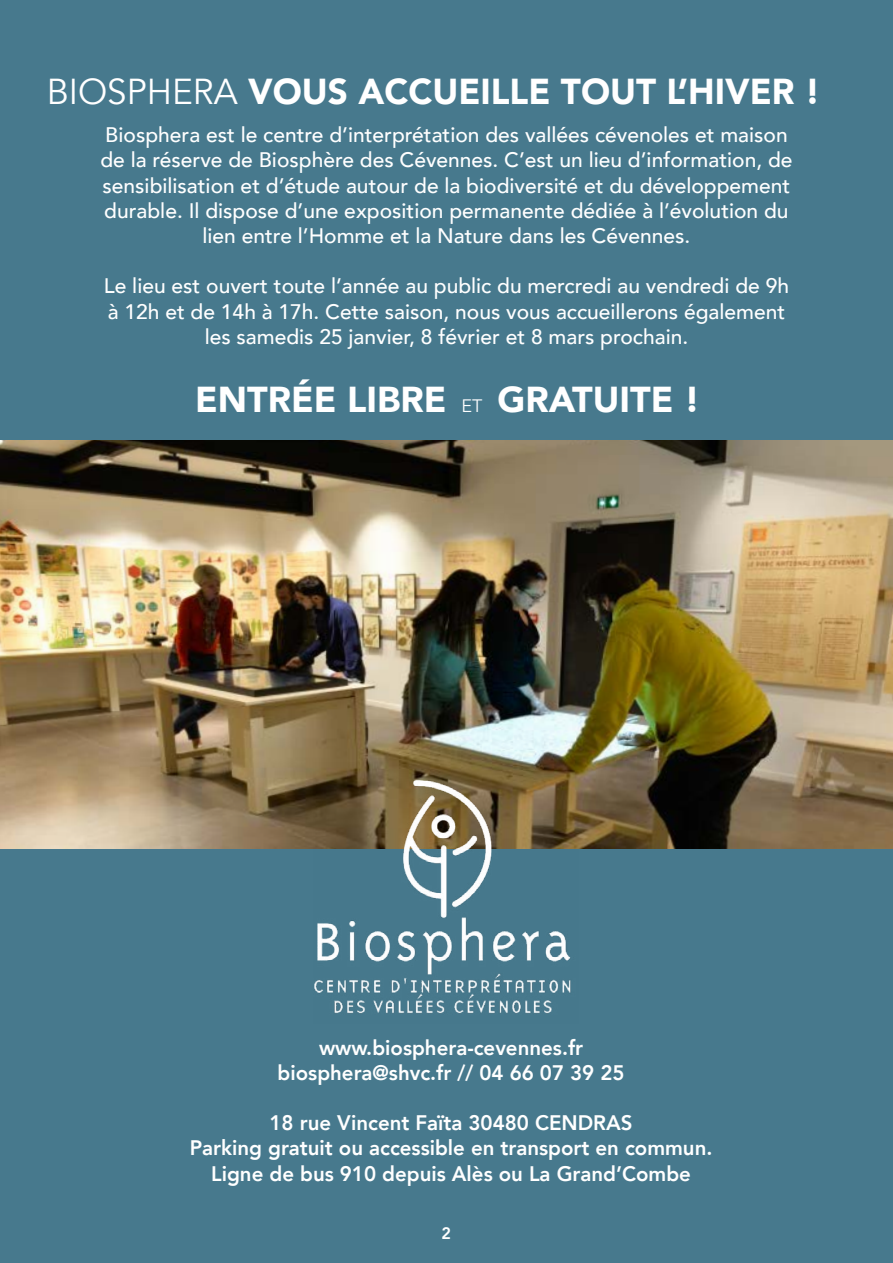
<style>
.page{position:relative;width:893px;height:1263px;background:#47798d}
.page>*{position:absolute;margin:0;border:0;box-sizing:border-box;transform-origin:0 0}
.t1{font:900 36px "Avenir";color:#fff}
.t2{font:500 21px/25.2px "Avenir";color:#fff;text-align:center}
.t3{font:800 21px/25.2px "Avenir";color:#fff;text-align:center}
.t4{font:800 16.5px "Avenir";color:#fff}
.s1{font-weight:400}
.s2{font-weight:400;font-size:18px}
</style>
<div class="page">
<img style="left:0;top:440px;width:893px;height:409px">
<img style="left:313px;top:763px;width:266px;height:260px">
<h1 class="t1" style="left:47px;top:61px;width:775px"><span class="s1">BIOSPHERA</span> VOUS ACCUEILLE TOUT L’HIVER !</h1>
<p class="t2" style="left:100px;top:121px;width:694px">Biosphera est le centre d’interprétation des vallées cévenoles et maison de la réserve de Biosphère des Cévennes. C’est un lieu d’information, de sensibilisation et d’étude autour de la biodiversité et du développement durable. Il dispose d’une exposition permanente dédiée à l’évolution du lien entre l’Homme et la Nature dans les Cévennes.</p>
<p class="t2" style="left:104px;top:272px;width:687px">Le lieu est ouvert toute l’année au public du mercredi au vendredi de 9h à 12h et de 14h à 17h. Cette saison, nous vous accueillerons également les samedis 25 janvier, 8 février et 8 mars prochain.</p>
<h1 class="t1" style="left:195px;top:369px;width:507px">ENTRÉE LIBRE <span class="s2">ET</span> GRATUITE !</h1>
<p class="t3" style="left:278px;top:1035px;width:348px">www.biosphera-cevennes.fr biosphera@shvc.fr // 04 66 07 39 25</p>
<p class="t3" style="left:190px;top:1110px;width:524px">18 rue Vincent Faïta 30480 CENDRAS<br>Parking gratuit ou accessible en transport en commun.<br>Ligne de bus 910 depuis Alès ou La Grand’Combe</p>
<p class="t4" style="left:441px;top:1220px;width:11px">2</p>
</div>
